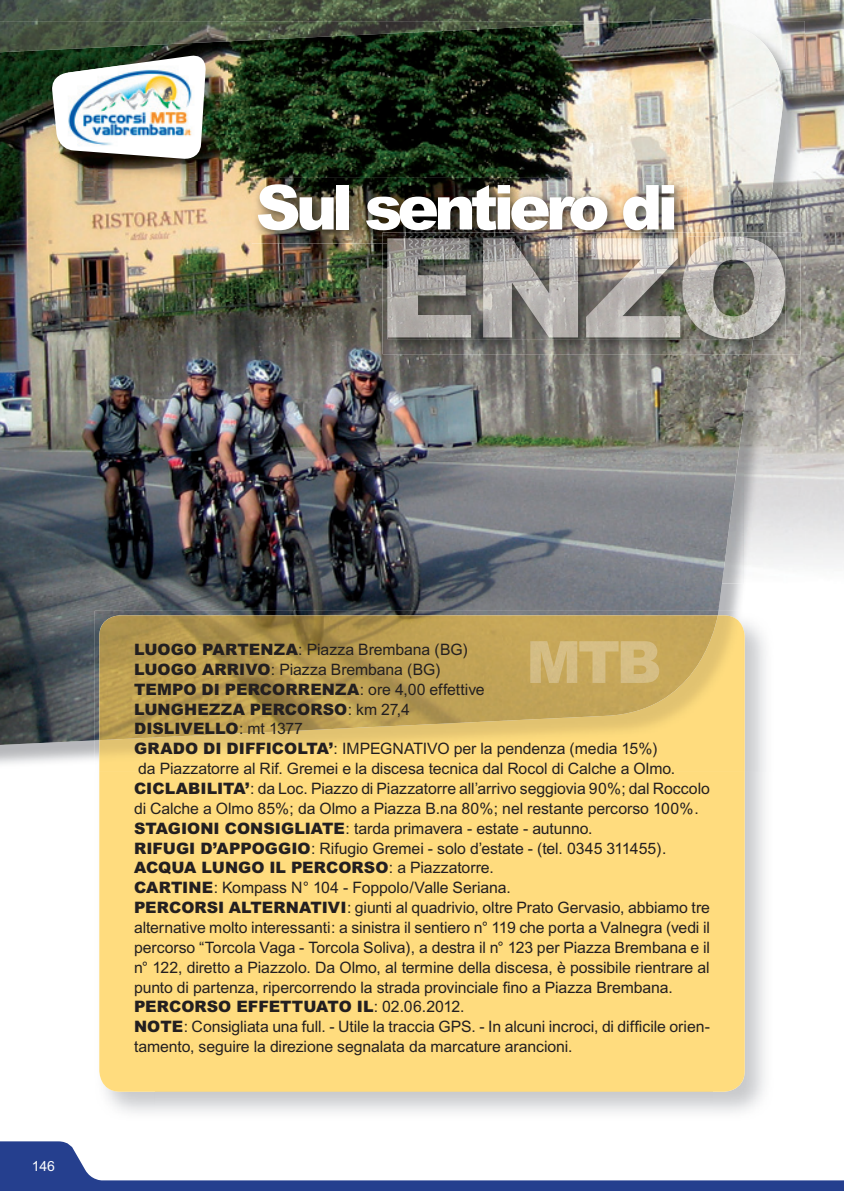
<style>
.page{position:relative;width:844px;height:1191px;background:#fff}
.page>*{position:absolute;margin:0;border:0;box-sizing:border-box;transform-origin:0 0}
.t1{font:900 62.12px "M Arial";letter-spacing:-.08em;color:#fff}
.t2{font:15.75px/19.8px "M Arial";letter-spacing:-.005em;color:#231f20}
.t3{font:14px "M Arial";color:#fff}
.s1{font-weight:900}
</style>
<div class="page">
<img style="left:0;top:0;width:843px;height:57px">
<img style="left:804px;top:57px;width:39px;height:508px">
<img style="left:785px;top:21px;width:19px;height:62px">
<img style="left:785px;top:83px;width:19px;height:481px">
<img style="left:0;top:19px;width:785px;height:726px">
<svg style="left:843px;top:0;width:1px;height:52px"></svg>
<svg style="left:0;top:1141px;width:843px;height:50px"></svg>
<img style="left:106px;top:1091px;width:50px;height:22px">
<img style="left:712px;top:772px;width:53px;height:341px">
<img style="left:95px;top:611px;width:678px;height:161px">
<img style="left:95px;top:611px;width:623px;height:129px">
<div style="left:99px;top:772px;width:645px;height:319px;background:#ffdc7e"></div>
<img style="left:99px;top:615px;width:645px;height:157px">
<img style="left:99px;top:615px;width:618px;height:125px">
<img style="left:55px;top:58px;width:173px;height:123px">
<img style="left:51px;top:54px;width:155px;height:106px">
<img style="left:68px;top:65px;width:126px;height:83px">
<img style="left:766px;top:232px;width:34px;height:122px">
<img style="left:382px;top:232px;width:384px;height:122px">
<img style="left:766px;top:236px;width:19px;height:103px">
<img style="left:387px;top:236px;width:379px;height:103px">
<img style="left:252px;top:178px;width:435px;height:65px">
<img style="left:382px;top:232px;width:305px;height:11px">
<img style="left:387px;top:236px;width:300px;height:7px">
<img style="left:530px;top:641px;width:129px;height:42px">
<h1 class="t1" style="left:255px;top:168px;width:424px">Sul sentiero di</h1>
<p class="t3" style="left:32px;top:1158px;width:25px">146</p>
<p class="t2" style="left:134px;top:639px;width:577px"><span class="s1">LUOGO PARTENZA</span>: Piazza Brembana (BG)<br><span class="s1">LUOGO ARRIVO</span>: Piazza Brembana (BG)<br><span class="s1">TEMPO DI PERCORRENZA</span>: ore 4,00 effettive<br><span class="s1">LUNGHEZZA PERCORSO</span>: km 27,4<br><span class="s1">DISLIVELLO</span>: mt 1377<br><span class="s1">GRADO DI DIFFICOLTA’</span>: IMPEGNATIVO per la pendenza (media 15%)<br>da Piazzatorre al Rif. Gremei e la discesa tecnica dal Rocol di Calche a Olmo.<br><span class="s1">CICLABILITA’</span>: da Loc. Piazzo di Piazzatorre all’arrivo seggiovia 90%; dal Roccolo di Calche a Olmo 85%; da Olmo a Piazza B.na 80%; nel restante percorso 100%.<br><span class="s1">STAGIONI CONSIGLIATE</span>: tarda primavera - estate - autunno.<br><span class="s1">RIFUGI D’APPOGGIO</span>: Rifugio Gremei - solo d’estate - (tel. 0345 311455).<br><span class="s1">ACQUA LUNGO IL PERCORSO</span>: a Piazzatorre.<br><span class="s1">CARTINE</span>: Kompass N° 104 - Foppolo/Valle Seriana.<br><span class="s1">PERCORSI ALTERNATIVI</span>: giunti al quadrivio, oltre Prato Gervasio, abbiamo tre alternative molto interessanti: a sinistra il sentiero n° 119 che porta a Valnegra (vedi il percorso “Torcola Vaga - Torcola Soliva), a destra il n° 123 per Piazza Brembana e il n° 122, diretto a Piazzolo. Da Olmo, al termine della discesa, è possibile rientrare al punto di partenza, ripercorrendo la strada provinciale fino a Piazza Brembana.<br><span class="s1">PERCORSO EFFETTUATO IL</span>: 02.06.2012.<br><span class="s1">NOTE</span>: Consigliata una full. - Utile la traccia GPS. - In alcuni incroci, di difficile orien&shy;tamento, seguire la direzione segnalata da marcature arancioni.</p>
</div>
